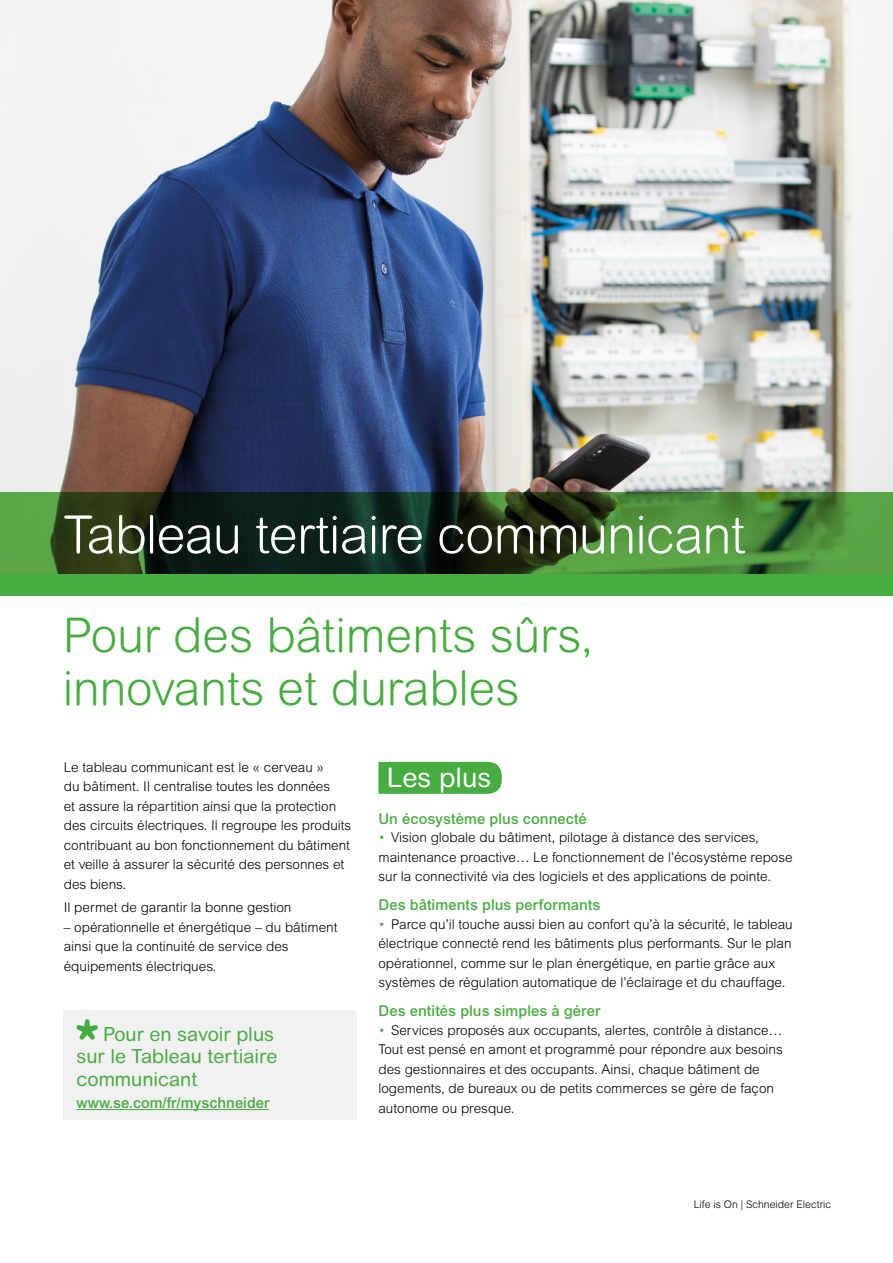
<style>
.page{position:relative;width:893px;height:1263px;background:#fff}
.page>*{position:absolute;margin:0;border:0;box-sizing:border-box;transform-origin:0 0}
.t1{font:300 52.5px "Arial Rounded MT Pro";letter-spacing:-.015em;color:#fff}
.t2{font:300 48px/52.5px "Arial Rounded MT Pro";color:#48ad40}
.t3{font:27px "Arial Rounded MT Pro";color:#fff}
.t4{font:19.5px/22.5px "Arial Rounded MT Pro";color:#48ad40}
.t5{font:500 15px "Arial MT Std";letter-spacing:.005em;color:#48ad40}
.t6{font:300 13.5px/19.5px "Arial MT Std";color:#000}
.t7{font:300 10.5px "Arial Rounded MT Pro";color:#000}
.s1{color:#48ad40}
</style>
<div class="page">
<img style="left:0;top:0;width:893px;height:492px">
<svg style="left:0;top:492px;width:893px;height:82px;background:#2e5327"></svg>
<div style="left:0;top:574px;width:893px;height:21px;background:#48ad40"></div>
<div style="left:64px;top:1010px;width:293px;height:110px;background:#f1f1f2"></div>
<hr style="left:77px;top:1109px;width:192px;height:1px;background:#48ad40">
<svg style="left:76px;top:1019px;width:22px;height:21px"></svg>
<div style="left:378px;top:762px;width:124px;height:32px;background:#48ad40"></div>
<h1 class="t1" style="left:64px;top:504px;width:683px">Tableau tertiaire communicant</h1>
<h2 class="t2" style="left:63px;top:611px;width:532px">Pour des bâtiments sûrs, innovants et durables</h2>
<p class="t6" style="left:64px;top:757px;width:289px">Le tableau communicant est le « cerveau »<br>du bâtiment. Il centralise toutes les données<br>et assure la répartition ainsi que la protection des circuits électriques. Il regroupe les produits contribuant au bon fonctionnement du bâtiment et veille à assurer la sécurité des personnes et des biens.</p>
<p class="t6" style="left:64px;top:898px;width:229px">Il permet de garantir la bonne gestion</p>
<p class="t6" style="left:64px;top:917px;width:275px">– opérationnelle et énergétique – du bâtiment ainsi que la continuité de service des équipements électriques.</p>
<h3 class="t4" style="left:77px;top:1023px;width:202px;text-indent:27px">Pour en savoir plus sur le Tableau tertiaire communicant</h3>
<p class="t5" style="left:77px;top:1094px;width:194px">www.se.com/fr/myschneider</p>
<h3 class="t3" style="left:387px;top:761px;width:106px">Les plus</h3>
<p class="t5" style="left:378px;top:810px;width:210px">Un écosystème plus connecté</p>
<p class="t6" style="left:378px;top:827px;width:416px"><span class="s1">•</span> Vision globale du bâtiment, pilotage à distance des services, maintenance proactive… Le fonctionnement de l’écosystème repose sur la connectivité via des logiciels et des applications de pointe.</p>
<p class="t5" style="left:378px;top:896px;width:224px">Des bâtiments plus performants</p>
<p class="t6" style="left:378px;top:914px;width:416px"><span class="s1">•</span> Parce qu’il touche aussi bien au confort qu’à la sécurité, le tableau électrique connecté rend les bâtiments plus performants. Sur le plan opérationnel, comme sur le plan énergétique, en partie grâce aux systèmes de régulation automatique de l’éclairage et du chauffage.</p>
<p class="t5" style="left:378px;top:1002px;width:223px">Des entités plus simples à gérer</p>
<p class="t6" style="left:378px;top:1020px;width:406px"><span class="s1">•</span> Services proposés aux occupants, alertes, contrôle à distance… Tout est pensé en amont et programmé pour répondre aux besoins des gestionnaires et des occupants. Ainsi, chaque bâtiment de logements, de bureaux ou de petits commerces se gère de façon autonome ou presque.</p>
<p class="t7" style="left:694px;top:1198px;width:139px">Life is On | Schneider Electric</p>
</div>
